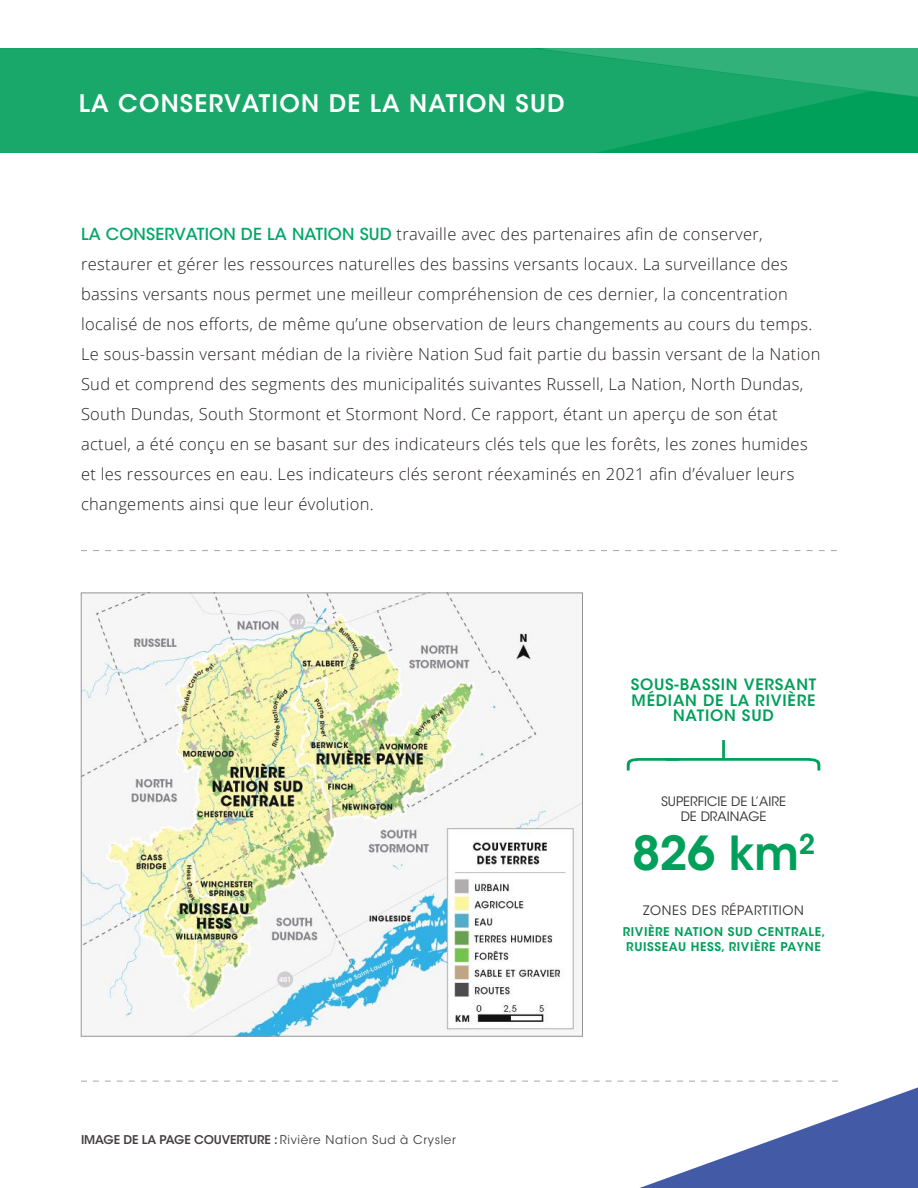
<style>
.page{position:relative;width:918px;height:1188px;background:#fff}
.page>*{position:absolute;margin:0;border:0;box-sizing:border-box;transform-origin:0 0}
.t1{font:46.65px "ITC Avant Garde MM 575 750";color:#009f5a}
.t2{font:24px "ITC Avant Garde MM 520 750";letter-spacing:.05em;color:#fff}
.t3{font:300 16.5px/30px "Open Sans";letter-spacing:.02em;color:#241f1f}
.t4{font:15.6px/15.6px "ITC Avant Garde MM 520 750";letter-spacing:.05em;color:#009f5a;text-align:center}
.t5{font:12.9px/15px "ITC Avant Garde MM 300 750";color:#393535;text-align:center}
.t6{font:12.9px "ITC Avant Garde MM 300 750";letter-spacing:.05em;color:#393535}
.t7{font:12px/15px "ITC Avant Garde MM 575 750";letter-spacing:.05em;color:#009f5a}
.t8{font:12px "ITC Avant Garde MM 520 750";letter-spacing:-.01em;color:#444041}
.s1{font-family:"ITC Avant Garde MM 445 750";font-weight:400;color:#00a768}
.s2{font-family:"ITC Avant Garde MM 302 750"}
</style>
<div class="page">
<div style="left:0;top:48px;width:918px;height:105px;background:#009f5a"></div>
<svg style="left:0;top:48px;width:843px;height:105px;background:#16a768"></svg>
<svg style="left:540px;top:48px;width:377px;height:49px;background:#25ac71"></svg>
<svg style="left:81px;top:550px;width:756px;height:1px"></svg>
<svg style="left:81px;top:1081px;width:757px;height:1px"></svg>
<img style="left:83px;top:595px;width:498px;height:439px">
<hr style="left:917px;top:48px;width:1px;height:105px;background:#fff">
<svg style="left:627px;top:758px;width:193px;height:13px"></svg>
<hr style="left:722px;top:740px;width:3px;height:20px;background:#009f5a">
<svg style="left:640px;top:1087px;width:278px;height:101px"></svg>
<h2 class="t2" style="left:79px;top:90px;width:488px">LA CONSERVATION DE LA NATION SUD</h2>
<p class="t3" style="left:81px;top:219px;width:741px"><span class="s1">LA CONSERVATION DE LA NATION SUD</span> travaille avec des partenaires afin de conserver, restaurer et gérer les ressources naturelles des bassins versants locaux. La surveillance des bassins versants nous permet une meilleur compréhension de ces dernier, la concentration localisé de nos efforts, de même qu’une observation de leurs changements au cours du temps.<br>Le sous-bassin versant médian de la rivière Nation Sud fait partie du bassin versant de la Nation Sud et comprend des segments des municipalités suivantes Russell, La Nation, North Dundas, South Dundas, South Stormont et Stormont Nord. Ce rapport, étant un aperçu de son état actuel, a été conçu en se basant sur des indicateurs clés tels que les forêts, les zones humides et les ressources en eau. Les indicateurs clés seront réexaminés en 2021 afin d’évaluer leurs changements ainsi que leur évolution.</p>
<p class="t4" style="left:631px;top:677px;width:187px">SOUS-BASSIN VERSANT<br>MÉDIAN DE LA RIVIÈRE<br>NATION SUD</p>
<p class="t5" style="left:661px;top:795px;width:127px">SUPERFICIE DE L’AIRE<br>DE DRAINAGE</p>
<h1 class="t1" style="left:632px;top:826px;width:185px">826 km<sup>2</sup></h1>
<p class="t6" style="left:643px;top:903px;width:162px">ZONES DES RÉPARTITION</p>
<p class="t8" style="left:81px;top:1132px;width:376px">IMAGE DE LA PAGE COUVERTURE : <span class="s2">Rivière Nation Sud à Crysler</span></p>
<p class="t7" style="left:623px;top:924px;width:204px">RIVIÈRE NATION SUD CENTRALE,<br>RUISSEAU HESS, RIVIÈRE PAYNE</p>
</div>
